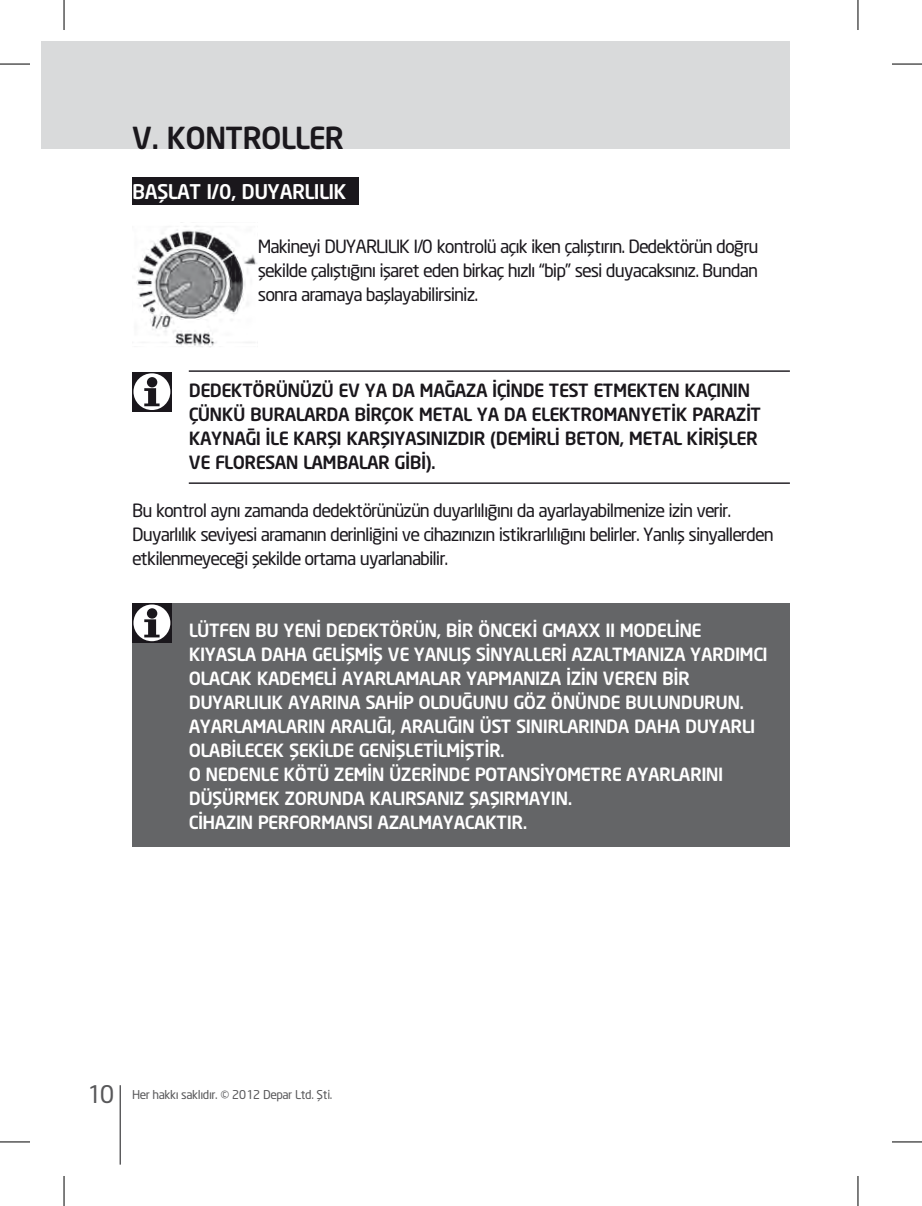
<style>
.page{position:relative;width:922px;height:1206px;background:#fff}
.page>*{position:absolute;margin:0;border:0;box-sizing:border-box;transform-origin:0 0}
.t1{font:500 30px "Neo Sans";color:#1a171c}
.t2{font:500 20px "Neo Sans";color:#fff}
.t3{font:500 18px "Neo Sans";color:#fff}
.t4{font:18px/24px "Neo Sans";letter-spacing:-.02em;color:#1a171c;text-align:justify}
.t5{font:500 18px "Neo Sans";color:#1a171c}
.t6{font:12px "Neo Sans";color:#58585a}
.s1{font-size:24px}
</style>
<div class="page">
<hr style="left:120px;top:1084px;width:1px;height:80px;background:#58585a">
<div style="left:132px;top:603px;width:658px;height:243px;background:#646567"></div>
<div style="left:132px;top:177px;width:227px;height:28px;background:#1a171c"></div>
<div style="left:41px;top:41px;width:749px;height:108px;background:#d9dadb"></div>
<img style="left:136px;top:226px;width:122px;height:121px">
<div style="left:132px;top:372px;width:40px;height:39px;background:#1a171c"></div>
<div style="left:133px;top:373px;width:37px;height:37px;background:#fff;border-radius:50%"></div>
<svg style="left:144px;top:377px;width:16px;height:29px"></svg>
<hr style="left:189px;top:370px;width:601px;height:2px;background:#1a171c">
<hr style="left:189px;top:482px;width:601px;height:2px;background:#1a171c">
<div style="left:132px;top:603px;width:40px;height:39px;background:#1a171c"></div>
<div style="left:133px;top:604px;width:37px;height:37px;background:#fff;border-radius:50%"></div>
<svg style="left:144px;top:608px;width:16px;height:29px"></svg>
<hr style="left:0;top:64px;width:30px;height:1px;background:#000">
<hr style="left:892px;top:64px;width:30px;height:1px;background:#000">
<hr style="left:0;top:1141px;width:30px;height:1px;background:#000">
<hr style="left:892px;top:1141px;width:30px;height:1px;background:#000">
<hr style="left:64px;top:0;width:1px;height:30px;background:#000">
<hr style="left:64px;top:1175px;width:1px;height:30px;background:#000">
<hr style="left:857px;top:0;width:1px;height:30px;background:#000">
<hr style="left:857px;top:1175px;width:1px;height:30px;background:#000">
<p class="t1" style="left:132px;top:119px;width:213px">V. KONTROLLER</p>
<p class="t2" style="left:132px;top:179px;width:216px">BAŞLAT I/0, DUYARLILIK</p>
<p class="t4" style="left:258px;top:234px;width:502px">Makineyi DUYARLILIK I/0 kontrolü açık iken çalıştırın. Dedektörün doğru şekilde çalıştığını işaret eden birkaç hızlı “bip” sesi duyacaksınız. Bundan sonra aramaya başlayabilirsiniz.</p>
<p class="t5" style="left:189px;top:379px;width:562px">DEDEKTÖRÜNÜZÜ EV YA DA MAĞAZA İÇİNDE TEST ETMEKTEN KAÇININ</p>
<p class="t5" style="left:189px;top:403px;width:573px">ÇÜNKÜ BURALARDA BİRÇOK METAL YA DA ELEKTROMANYETİK PARAZİT</p>
<p class="t5" style="left:189px;top:427px;width:570px">KAYNAĞI İLE KARŞI KARŞIYASINIZDIR (DEMİRLİ BETON, METAL KİRİŞLER</p>
<p class="t5" style="left:189px;top:451px;width:248px">VE FLORESAN LAMBALAR GİBİ).</p>
<p class="t4" style="left:132px;top:498px;width:642px;text-align:left">Bu kontrol aynı zamanda dedektörünüzün duyarlılığını da ayarlayabilmenize izin verir.<br>Duyarlılık seviyesi aramanın derinliğini ve cihazınızın istikrarlılığını belirler. Yanlış sinyallerden etkilenmeyeceği şekilde ortama uyarlanabilir.</p>
<p class="t3" style="left:189px;top:619px;width:514px">LÜTFEN BU YENİ DEDEKTÖRÜN, BİR ÖNCEKİ GMAXX II MODELİNE</p>
<p class="t3" style="left:189px;top:643px;width:580px">KIYASLA DAHA GELİŞMİŞ VE YANLIŞ SİNYALLERİ AZALTMANIZA YARDIMCI</p>
<p class="t3" style="left:189px;top:667px;width:502px">OLACAK KADEMELİ AYARLAMALAR YAPMANIZA İZİN VEREN BİR</p>
<p class="t3" style="left:189px;top:691px;width:556px">DUYARLILIK AYARINA SAHİP OLDUĞUNU GÖZ ÖNÜNDE BULUNDURUN.</p>
<p class="t3" style="left:189px;top:715px;width:567px">AYARLAMALARIN ARALIĞI, ARALIĞIN ÜST SINIRLARINDA DAHA DUYARLI</p>
<p class="t3" style="left:189px;top:739px;width:317px">OLABİLECEK ŞEKİLDE GENİŞLETİLMİŞTİR.</p>
<p class="t3" style="left:189px;top:763px;width:535px">O NEDENLE KÖTÜ ZEMİN ÜZERİNDE POTANSİYOMETRE AYARLARINI</p>
<p class="t3" style="left:189px;top:787px;width:384px">DÜŞÜRMEK ZORUNDA KALIRSANIZ ŞAŞIRMAYIN.</p>
<p class="t3" style="left:189px;top:811px;width:339px">CİHAZIN PERFORMANSI AZALMAYACAKTIR.</p>
<p class="t6" style="left:86px;top:1086px;width:247px"><span class="s1">10</span> Her hakkı saklıdır. © 2012 Depar Ltd. Şti.</p>
</div>
